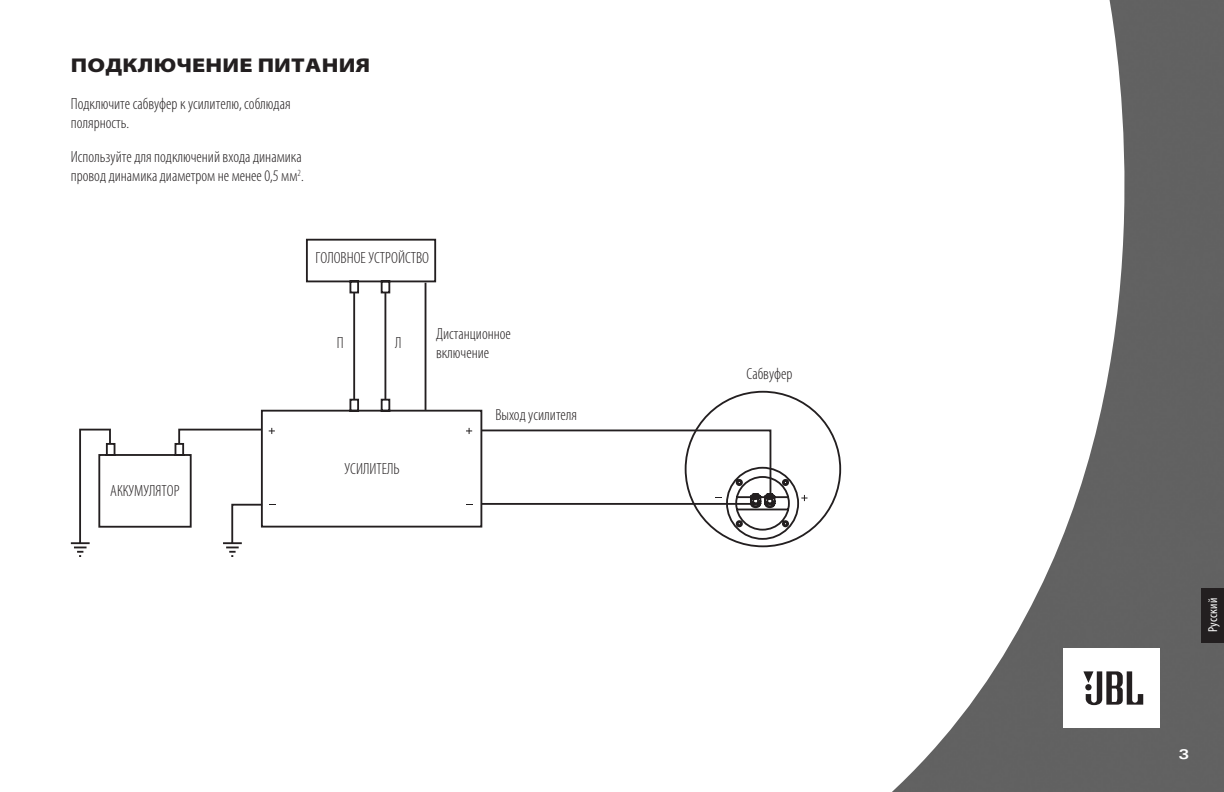
<style>
.page{position:relative;width:1224px;height:792px;background:#fff}
.page>*{position:absolute;margin:0;border:0;box-sizing:border-box;transform-origin:0 0}
.t1{font:900 semi-expanded 20px "Myriad Pro";letter-spacing:.01em;color:#231f20;scale:1.1 1}
.t2{font:300 condensed 16.2px/19.4px "Myriad Pro";color:#231f20}
.t3{font:700 expanded 14px "Univers";color:#fff}
.t4{font:condensed 13px "Myriad Pro";letter-spacing:.01em;color:#fff}
</style>
<div class="page">
<img style="left:892px;top:0;width:332px;height:792px">
<div style="left:1064px;top:648px;width:96px;height:80px;background:#fff"></div>
<svg style="left:1083px;top:671px;width:60px;height:34px"></svg>
<svg style="left:306px;top:238px;width:131px;height:43px"></svg>
<svg style="left:772px;top:468px;width:36px;height:73px"></svg>
<svg style="left:71px;top:281px;width:701px;height:276px"></svg>
<div style="left:1202px;top:588px;width:22px;height:54px;background:#231f20"></div>
<p class="t1" style="left:71px;top:53px;width:274px">ПОДКЛЮЧЕНИЕ ПИТАНИЯ</p>
<p class="t2" style="left:71px;top:94px;width:221px">Подключите сабвуфер к усилителю, соблюдая полярность.</p>
<p class="t2" style="left:71px;top:147px;width:234px">Используйте для подключений входа динамика провод динамика диаметром не менее 0,5 мм<sup>2</sup>.</p>
<p class="t2" style="left:315px;top:248px;width:115px">ГОЛОВНОЕ УСТРОЙСТВО</p>
<p class="t2" style="left:110px;top:481px;width:71px">АККУМУЛЯТОР</p>
<p class="t2" style="left:337px;top:333px;width:8px">П</p>
<p class="t2" style="left:395px;top:333px;width:8px">Л</p>
<p class="t2" style="left:345px;top:460px;width:57px">УСИЛИТЕЛЬ</p>
<p class="t2" style="left:436px;top:324px;width:76px">Дистанционное включение</p>
<p class="t2" style="left:495px;top:405px;width:83px">Выход усилителя</p>
<p class="t2" style="left:747px;top:365px;width:47px">Сабвуфер</p>
<p class="t4" style="left:1205px;top:632px;width:35px;rotate:-90deg">Русский</p>
<p class="t3" style="left:1179px;top:746px;width:12px">3</p>
</div>
